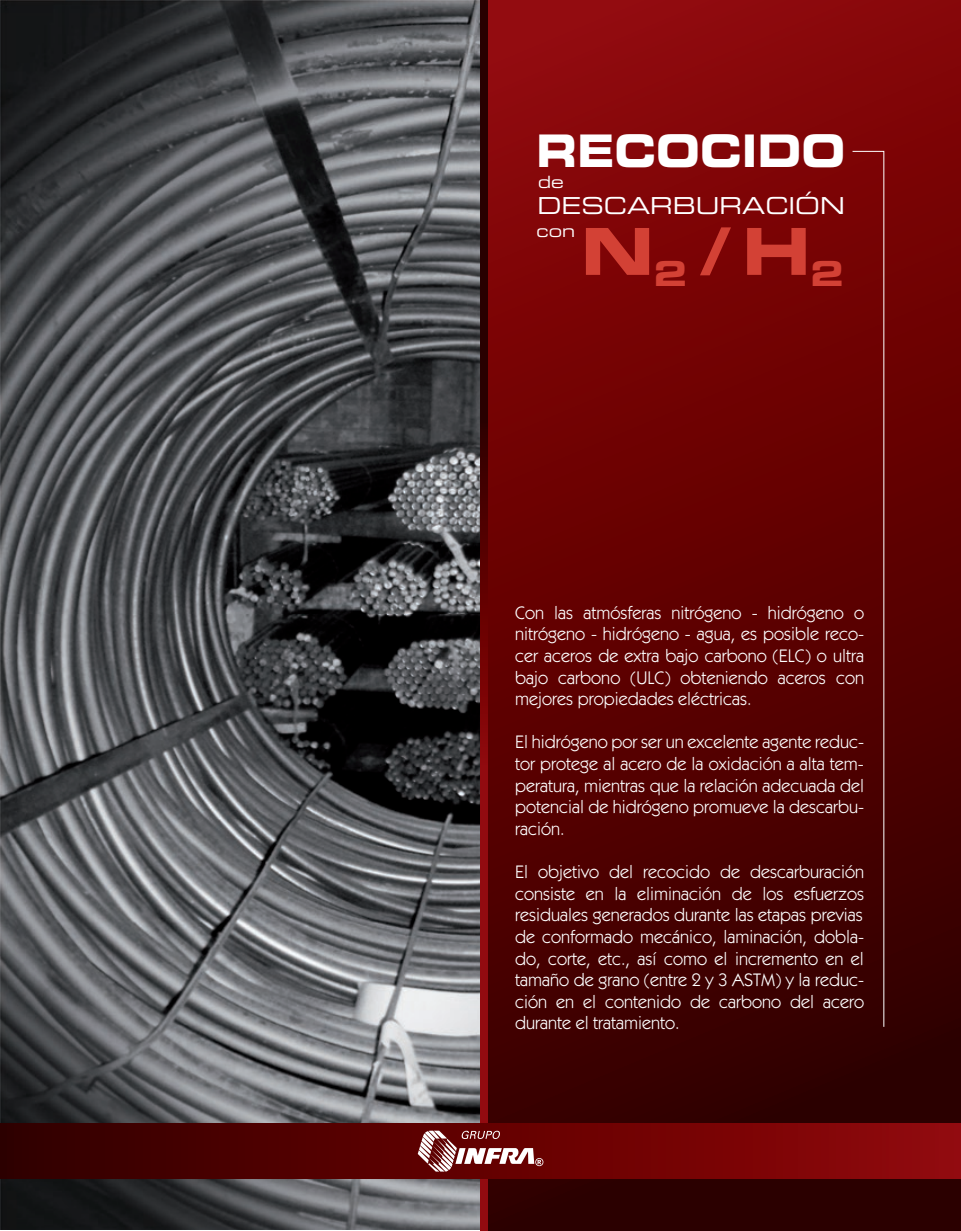
<style>
.page{position:relative;width:961px;height:1231px;background:#fff}
.page>*{position:absolute;margin:0;border:0;box-sizing:border-box;transform-origin:0 0}
.t1{font:64.2px "Palindrome Expanded S Si Bold Expanded";color:#d34135}
.t2{font:44.4px "Palindrome Expanded S Si Bold Expanded";color:#fff;scale:.89 1}
.t3{font:23.25px "Palindrome Expanded S Si Expanded";color:#fff}
.t4{font:18px/21.6px "Performa Book S Si";color:#fff;text-align:justify}
.t5{font:16.8px "Palindrome Expanded S Si Expanded";color:#fff}
</style>
<div class="page">
<img style="left:0;top:0;width:480px;height:1229px">
<div style="left:480px;top:0;width:480px;height:1231px;background:linear-gradient(to bottom,#900608,#2a0000)"></div>
<svg style="left:480px;top:0;width:8px;height:1231px;background:#5d0406"></svg>
<svg style="left:851px;top:150px;width:33px;height:877px;background:#5d0606"></svg>
<div style="left:0;top:1123px;width:960px;height:55px;background:linear-gradient(to right,#320000,#930709)"></div>
<svg style="left:418px;top:1130px;width:125px;height:41px"></svg>
<h2 class="t2" style="left:536px;top:120px;width:348px">RECOCIDO</h2>
<p class="t3" style="left:537px;top:190px;width:309px">DESCARBURACIÓN</p>
<p class="t5" style="left:538px;top:170px;width:27px">de</p>
<p class="t5" style="left:536px;top:219px;width:40px">con</p>
<h1 class="t1" style="left:581px;top:206px;width:264px">N<sub>2</sub> / H<sub>2</sub></h1>
<p class="t4" style="left:515px;top:601px;width:350px">Con las atmósferas nitrógeno - hidrógeno o nitrógeno - hidrógeno - agua, es posible reco&shy;cer aceros de extra bajo carbono (ELC) o ultra bajo carbono (ULC) obteniendo aceros con mejores propiedades eléctricas.</p>
<p class="t4" style="left:515px;top:731px;width:350px">El hidrógeno por ser un excelente agente reduc&shy;tor protege al acero de la oxidación a alta tem&shy;peratura, mientras que la relación adecuada del potencial de hidrógeno promueve la descarbu&shy;ración.</p>
<p class="t4" style="left:515px;top:860px;width:350px">El objetivo del recocido de descarburación consiste en la eliminación de los esfuerzos residuales generados durante las etapas previas de conformado mecánico, laminación, dobla&shy;do, corte, etc., así como el incremento en el tamaño de grano (entre 2 y 3 ASTM) y la reduc&shy;ción en el contenido de carbono del acero durante el tratamiento.</p>
</div>
